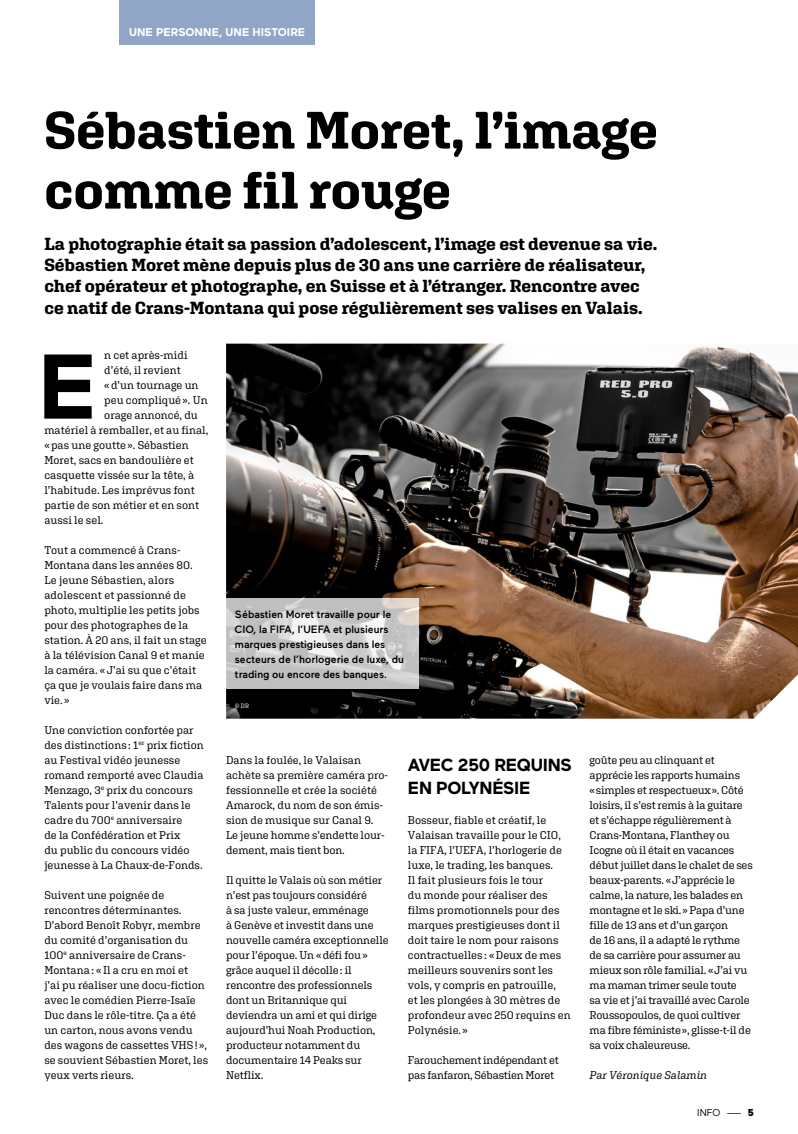
<style>
.page{position:relative;width:798px;height:1134px;background:#fff}
.page>*{position:absolute;margin:0;border:0;box-sizing:border-box;transform-origin:0 0}
.t1{font:700 91.5px "Maax";color:#000}
.t2{font:700 52.5px/60px "Aglet Slab";letter-spacing:-.005em;color:#000}
.t3{font:700 17.5px/21.2px "Aglet Slab";letter-spacing:-.005em;color:#000}
.t4{font:700 17.5px/22.5px "Maax";letter-spacing:-.02em;color:#000}
.t5{font:11.25px/15px "Aglet Slab";color:#000}
.t6{font:11.25px/15px "Aglet Slab";letter-spacing:-.02em;color:#000}
.t7{font:700 11.25px "Maax";color:#fff}
.t8{font:italic 11.25px "Aglet Slab";color:#000}
.t9{font:500 10.62px/15px "Maax";color:#000}
.t10{font:10px "Maax";color:#000}
.t11{font:6.25px "Aglet Slab";color:#fff}
.s1{font-weight:900}
</style>
<div class="page">
<img style="left:226px;top:344px;width:571px;height:375px">
<div style="left:120px;top:0;width:194px;height:44px;background:#91a5c7"></div>
<svg style="left:226px;top:599px;width:192px;height:90px;background:#cccbcb"></svg>
<p class="t7" style="left:129px;top:26px;width:177px">UNE PERSONNE, UNE HISTOIRE</p>
<p class="t2" style="left:44px;top:99px;width:615px">Sébastien Moret, l’image comme fil rouge</p>
<p class="t3" style="left:44px;top:233px;width:614px">La photographie était sa passion d’adolescent, l’image est devenue sa vie.<br>Sébastien Moret mène depuis plus de 30 ans une carrière de réalisateur, chef opérateur et photographe, en Suisse et à l’étranger. Rencontre avec ce natif de Crans-Montana qui pose régulièrement ses valises en Valais.</p>
<p class="t1" style="left:38px;top:337px;width:61px">E</p>
<p class="t5" style="left:104px;top:347px;width:85px">n cet après-midi</p>
<p class="t5" style="left:104px;top:362px;width:78px">d’été, il revient</p>
<p class="t5" style="left:104px;top:377px;width:96px">«d’un tournage un</p>
<p class="t5" style="left:104px;top:392px;width:105px">peu compliqué». Un</p>
<p class="t5" style="left:104px;top:407px;width:95px">orage annoncé, du</p>
<p class="t5" style="left:44px;top:422px;width:165px">matériel à remballer, et au final,</p>
<p class="t5" style="left:44px;top:437px;width:146px">«pas une goutte». Sébastien</p>
<p class="t5" style="left:44px;top:452px;width:151px">Moret, sacs en bandoulière et</p>
<p class="t5" style="left:44px;top:467px;width:151px">casquette vissée sur la tête, à</p>
<p class="t5" style="left:44px;top:482px;width:152px">l’habitude. Les imprévus font</p>
<p class="t5" style="left:44px;top:497px;width:156px">partie de son métier et en sont</p>
<p class="t5" style="left:44px;top:512px;width:61px">aussi le sel.</p>
<p class="t5" style="left:44px;top:542px;width:164px">Tout a commencé à Crans-<br>Montana dans les années 80.<br>Le jeune Sébastien, alors adolescent et passionné de photo, multiplie les petits jobs pour des photographes de la station. À 20 ans, il fait un stage à la télévision Canal 9 et manie la caméra. «J’ai su que c’était ça que je voulais faire dans ma vie. »</p>
<p class="t5" style="left:44px;top:722px;width:161px">Une conviction confortée par des distinctions : 1<sup>er</sup> prix fiction au Festival vidéo jeunesse romand remporté avec Claudia<br>Menzago, 3<sup>e</sup> prix du concours<br>Talents pour l’avenir dans le cadre du 700<sup>e</sup> anniversaire<br>de la Confédération et Prix<br>du public du concours vidéo jeunesse à La Chaux-de-Fonds.</p>
<p class="t5" style="left:44px;top:887px;width:165px">Suivent une poignée de rencontres déterminantes.<br>D’abord Benoît Robyr, membre du comité d’organisation du<br>100<sup>e</sup> anniversaire de Crans-<br>Montana: « Il a cru en moi et<br>j’ai pu réaliser une docu-fiction avec le comédien Pierre-Isaïe<br>Duc dans le rôle-titre. Ça a été un carton, nous avons vendu des wagons de cassettes VHS! », se souvient Sébastien Moret, les yeux verts rieurs.</p>
<p class="t9" style="left:235px;top:607px;width:170px">Sébastien Moret travaille pour le CIO, la FIFA, l’UEFA et plusieurs marques prestigieuses dans les secteurs de l’horlogerie de luxe, du trading ou encore des banques.</p>
<p class="t11" style="left:235px;top:702px;width:16px">© DR</p>
<p class="t5" style="left:226px;top:752px;width:163px">Dans la foulée, le Valaisan achète sa première caméra pro&shy;fessionnelle et crée la société<br>Amarock, du nom de son émis&shy;sion de musique sur Canal 9.<br>Le jeune homme s’endette lour&shy;dement, mais tient bon.</p>
<p class="t5" style="left:226px;top:872px;width:164px">Il quitte le Valais où son métier n’est pas toujours considéré<br>à sa juste valeur, emménage<br>à Genève et investit dans une nouvelle caméra exceptionnelle pour l’époque. Un «défi fou» grâce auquel il décolle: il rencontre des professionnels dont un Britannique qui deviendra un ami et qui dirige aujourd’hui Noah Production, producteur notamment du documentaire 14 Peaks sur<br>Netflix.</p>
<p class="t4" style="left:407px;top:754px;width:165px">AVEC 250 REQUINS<br>EN POLYNÉSIE</p>
<p class="t5" style="left:407px;top:812px;width:164px">Bosseur, fiable et créatif, le<br>Valaisan travaille pour le CIO, la FIFA, l’UEFA, l’horlogerie de luxe, le trading, les banques.<br>Il fait plusieurs fois le tour<br>du monde pour réaliser des films promotionnels pour des marques prestigieuses dont il doit taire le nom pour raisons contractuelles : «Deux de mes meilleurs souvenirs sont les vols, y compris en patrouille,<br>et les plongées à 30 mètres de profondeur avec 250 requins en<br>Polynésie. »</p>
<p class="t6" style="left:407px;top:1052px;width:152px">Farouchement indépendant et pas fanfaron, Sébastien Moret</p>
<p class="t6" style="left:589px;top:752px;width:165px">goûte peu au clinquant et apprécie les rapports humains «simples et respectueux». Côté loisirs, il s’est remis à la guitare et s’échappe régulièrement à<br>Crans-Montana, Flanthey ou<br>Icogne où il était en vacances début juillet dans le chalet de ses beaux-parents. «J’apprécie le calme, la nature, les balades en montagne et le ski.» Papa d’une fille de 13 ans et d’un garçon<br>de 16 ans, il a adapté le rythme de sa carrière pour assumer au mieux son rôle familial. «J’ai vu ma maman trimer seule toute<br>sa vie et j’ai travaillé avec Carole<br>Roussopoulos, de quoi cultiver ma fibre féministe», glisse-t-il de sa voix chaleureuse.</p>
<p class="t8" style="left:589px;top:1068px;width:119px">Par Véronique Salamin</p>
<p class="t10" style="left:697px;top:1107px;width:58px">INFO —— <span class="s1">5</span></p>
</div>
